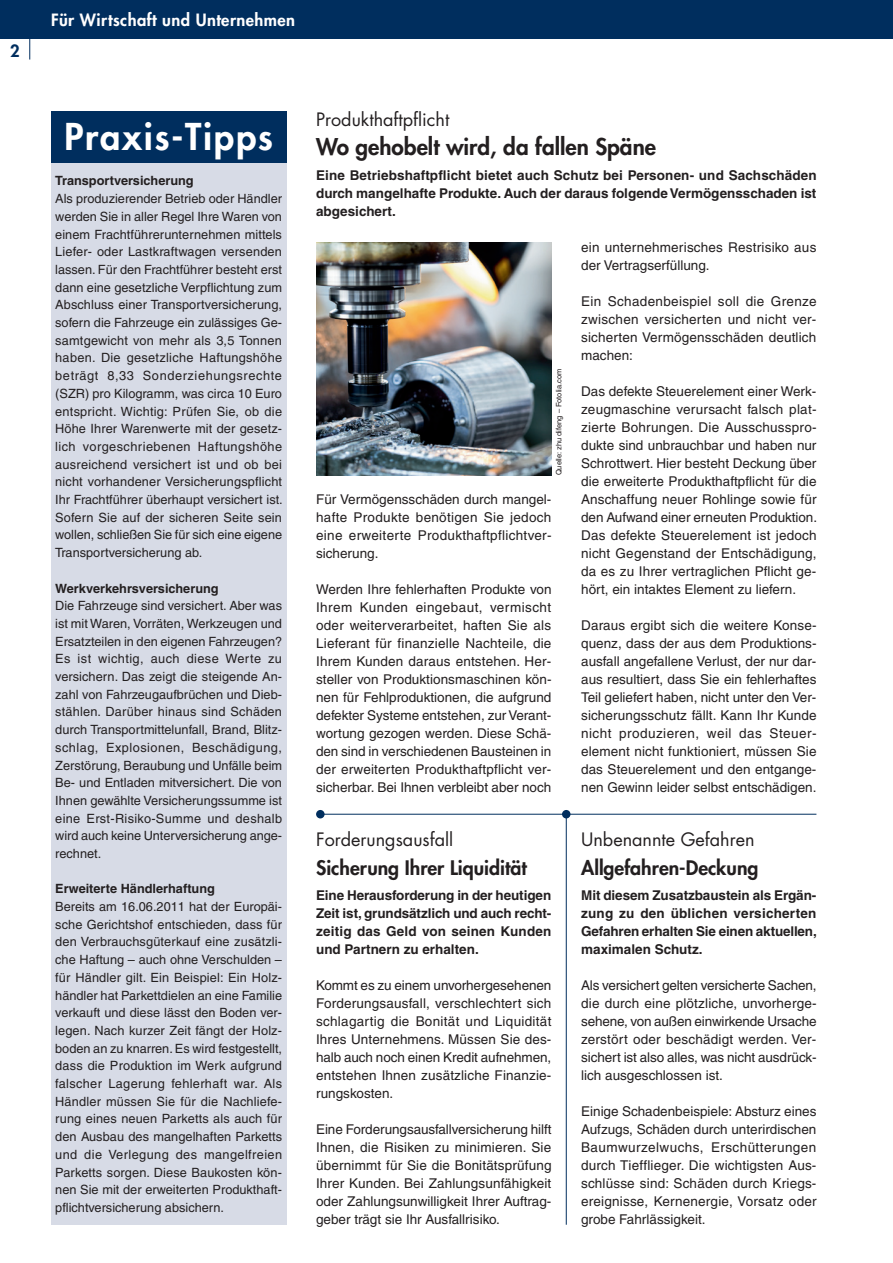
<style>
.page{position:relative;width:893px;height:1263px;background:#fff}
.page>*{position:absolute;margin:0;border:0;box-sizing:border-box;transform-origin:0 0}
.t1{font:800 36px "Futura LT";letter-spacing:.05em;color:#fff}
.t2{font:800 22.5px "Futura LT";color:#231f20}
.t3{font:800 19.5px "Futura LT";color:#231f20}
.t4{font:18px "Futura LT";color:#231f20}
.t5{font:800 16.5px "Futura LT";letter-spacing:.025em;color:#fff}
.t6{font:800 16.5px "Futura LT";color:#002e5e}
.t7{font:13.5px/18px "Helvetica LT";color:#231f20;text-align:justify}
.t8{font:700 13.5px/18px "Helvetica LT";color:#231f20;text-align:justify}
.t9{font:12.75px/17.7px "Helvetica LT";color:#231f20;text-align:justify}
.t10{font:700 12.75px "Helvetica LT";color:#231f20}
.t11{font:7.5px "Helvetica LT";color:#231f20}
</style>
<div class="page">
<div style="left:0;top:0;width:893px;height:38px;background:#002e5e"></div>
<svg style="left:29px;top:38px;width:1px;height:22px"></svg>
<hr style="left:321px;top:814px;width:495px;height:1px;background:#002e5e">
<div style="left:316px;top:810px;width:9px;height:8px;background:#002e5e;border-radius:50%"></div>
<hr style="left:566px;top:814px;width:1px;height:411px;background:#002e5e">
<div style="left:562px;top:810px;width:8px;height:8px;background:#002e5e;border-radius:50%"></div>
<div style="left:51px;top:161px;width:235px;height:1064px;background:#d7dbe6"></div>
<div style="left:51px;top:111px;width:235px;height:52px;background:#002e5e"></div>
<img style="left:316px;top:242px;width:235px;height:233px">
<p class="t6" style="left:10px;top:40px;width:11px">2</p>
<p class="t5" style="left:51px;top:9px;width:246px">Für Wirtschaft und Unternehmen</p>
<h1 class="t1" style="left:64px;top:112px;width:210px">Praxis-Tipps</h1>
<p class="t10" style="left:55px;top:173px;width:140px">Transportversicherung</p>
<p class="t9" style="left:55px;top:190px;width:229px">Als produzierender Betrieb oder Händler werden Sie in aller Regel Ihre Waren von einem Frachtführerunternehmen mittels Liefer- oder Lastkraftwagen versenden lassen. Für den Frachtführer besteht erst dann eine gesetzliche Verpflichtung zum Abschluss einer Transportversicherung, sofern die Fahrzeuge ein zulässiges Ge&shy;samtgewicht von mehr als 3,5 Tonnen haben. Die gesetzliche Haftungshöhe beträgt 8,33 Sonderziehungsrechte (SZR) pro Kilogramm, was circa 10 Euro entspricht. Wichtig: Prüfen Sie, ob die Höhe Ihrer Warenwerte mit der gesetz&shy;lich vorgeschriebenen Haftungshöhe ausreichend versichert ist und ob bei nicht vorhandener Versicherungspflicht Ihr Frachtführer überhaupt versichert ist.<br>Sofern Sie auf der sicheren Seite sein wollen, schließen Sie für sich eine eigene Transportversicherung ab.</p>
<p class="t10" style="left:55px;top:580px;width:165px">Werkverkehrsversicherung</p>
<p class="t9" style="left:55px;top:597px;width:228px">Die Fahrzeuge sind versichert. Aber was ist mit Waren, Vorräten, Werkzeugen und Ersatzteilen in den eigenen Fahrzeugen?<br>Es ist wichtig, auch diese Werte zu versichern. Das zeigt die steigende An&shy;zahl von Fahrzeugaufbrüchen und Dieb&shy;stählen. Darüber hinaus sind Schäden durch Transportmittelunfall, Brand, Blitz&shy;schlag, Explosionen, Beschädigung, Zerstörung, Beraubung und Unfälle beim Be- und Entladen mitversichert. Die von Ihnen gewählte Versicherungssumme ist eine Erst-Risiko-Summe und deshalb wird auch keine Unterversicherung ange&shy;rechnet.</p>
<p class="t10" style="left:55px;top:881px;width:161px">Erweiterte Händlerhaftung</p>
<p class="t9" style="left:55px;top:898px;width:228px">Bereits am 16.06.2011 hat der Europäi&shy;sche Gerichtshof entschieden, dass für den Verbrauchsgüterkauf eine zusätzli&shy;che Haftung – auch ohne Verschulden – für Händler gilt. Ein Beispiel: Ein Holz&shy;händler hat Parkettdielen an eine Familie verkauft und diese lässt den Boden ver&shy;legen. Nach kurzer Zeit fängt der Holz&shy;boden an zu knarren. Es wird festgestellt, dass die Produktion im Werk aufgrund falscher Lagerung fehlerhaft war. Als Händler müssen Sie für die Nachliefe&shy;rung eines neuen Parketts als auch für den Ausbau des mangelhaften Parketts und die Verlegung des mangelfreien Parketts sorgen. Diese Baukosten kön&shy;nen Sie mit der erweiterten Produkthaft&shy;pflichtversicherung absichern.</p>
<h3 class="t4" style="left:316px;top:108px;width:135px">Produkthaftpflicht</h3>
<h2 class="t2" style="left:316px;top:131px;width:342px">Wo gehobelt wird, da fallen Späne</h2>
<p class="t8" style="left:316px;top:166px;width:502px">Eine Betriebshaftpflicht bietet auch Schutz bei Personen- und Sachschäden durch mangelhafte Produkte. Auch der daraus folgende Vermögensschaden ist abgesichert.</p>
<p class="t7" style="left:581px;top:238px;width:237px">ein unternehmerisches Restrisiko aus der Vertragserfüllung.</p>
<p class="t7" style="left:581px;top:292px;width:237px">Ein Schadenbeispiel soll die Grenze zwischen versicherten und nicht ver&shy;sicherten Vermögensschäden deutlich machen:</p>
<p class="t7" style="left:581px;top:382px;width:237px">Das defekte Steuerelement einer Werk&shy;zeugmaschine verursacht falsch plat&shy;zierte Bohrungen. Die Ausschusspro&shy;dukte sind unbrauchbar und haben nur Schrottwert. Hier besteht Deckung über die erweiterte Produkthaftpflicht für die Anschaffung neuer Rohlinge sowie für den Aufwand einer erneuten Produktion.<br>Das defekte Steuerelement ist jedoch nicht Gegenstand der Entschädigung, da es zu Ihrer vertraglichen Pflicht ge&shy;hört, ein intaktes Element zu liefern.</p>
<p class="t7" style="left:581px;top:616px;width:237px">Daraus ergibt sich die weitere Konse&shy;quenz, dass der aus dem Produktions&shy;ausfall angefallene Verlust, der nur dar&shy;aus resultiert, dass Sie ein fehlerhaftes Teil geliefert haben, nicht unter den Ver&shy;sicherungsschutz fällt. Kann Ihr Kunde nicht produzieren, weil das Steuer&shy;element nicht funktioniert, müssen Sie das Steuerelement und den entgange&shy;nen Gewinn leider selbst entschädigen.</p>
<p class="t11" style="left:554px;top:475px;width:108px;rotate:-90deg">Quelle: zhu difeng – Fotolia.com</p>
<p class="t7" style="left:316px;top:490px;width:237px">Für Vermögensschäden durch mangel&shy;hafte Produkte benötigen Sie jedoch eine erweiterte Produkthaftpflichtver&shy;sicherung.</p>
<p class="t7" style="left:316px;top:580px;width:237px">Werden Ihre fehlerhaften Produkte von Ihrem Kunden eingebaut, vermischt oder weiterverarbeitet, haften Sie als Lieferant für finanzielle Nachteile, die Ihrem Kunden daraus entstehen. Her&shy;steller von Produktionsmaschinen kön&shy;nen für Fehlproduktionen, die aufgrund defekter Systeme entstehen, zur Verant&shy;wortung gezogen werden. Diese Schä&shy;den sind in verschiedenen Bausteinen in der erweiterten Produkthaftpflicht ver&shy;sicherbar. Bei Ihnen verbleibt aber noch</p>
<h3 class="t4" style="left:316px;top:828px;width:139px">Forderungsausfall</h3>
<h3 class="t3" style="left:316px;top:854px;width:212px">Sicherung Ihrer Liquidität</h3>
<p class="t8" style="left:316px;top:886px;width:237px">Eine Herausforderung in der heutigen Zeit ist, grundsätzlich und auch recht&shy;zeitig das Geld von seinen Kunden und Partnern zu erhalten.</p>
<p class="t7" style="left:316px;top:976px;width:237px">Kommt es zu einem unvorhergesehenen Forderungsausfall, verschlechtert sich schlagartig die Bonität und Liquidität Ihres Unternehmens. Müssen Sie des&shy;halb auch noch einen Kredit aufnehmen, entstehen Ihnen zusätzliche Finanzie&shy;rungskosten.</p>
<p class="t7" style="left:316px;top:1120px;width:237px">Eine Forderungsausfallversicherung hilft Ihnen, die Risiken zu minimieren. Sie übernimmt für Sie die Bonitätsprüfung Ihrer Kunden. Bei Zahlungsunfähigkeit oder Zahlungsunwilligkeit Ihrer Auftrag&shy;geber trägt sie Ihr Ausfallrisiko.</p>
<h3 class="t4" style="left:581px;top:828px;width:175px">Unbenannte Gefahren</h3>
<h3 class="t3" style="left:581px;top:854px;width:179px">Allgefahren-Deckung</h3>
<p class="t8" style="left:581px;top:886px;width:237px">Mit diesem Zusatzbaustein als Ergän&shy;zung zu den üblichen versicherten Gefahren erhalten Sie einen aktuellen, maximalen Schutz.</p>
<p class="t7" style="left:581px;top:976px;width:237px">Als versichert gelten versicherte Sachen, die durch eine plötzliche, unvorherge&shy;sehene, von außen einwirkende Ursache zerstört oder beschädigt werden. Ver&shy;sichert ist also alles, was nicht ausdrück&shy;lich ausgeschlossen ist.</p>
<p class="t7" style="left:581px;top:1102px;width:237px">Einige Schadenbeispiele: Absturz eines Aufzugs, Schäden durch unterirdischen Baumwurzelwuchs, Erschütterungen durch Tiefflieger. Die wichtigsten Aus&shy;schlüsse sind: Schäden durch Kriegs&shy;ereignisse, Kernenergie, Vorsatz oder grobe Fahrlässigkeit.</p>
</div>
